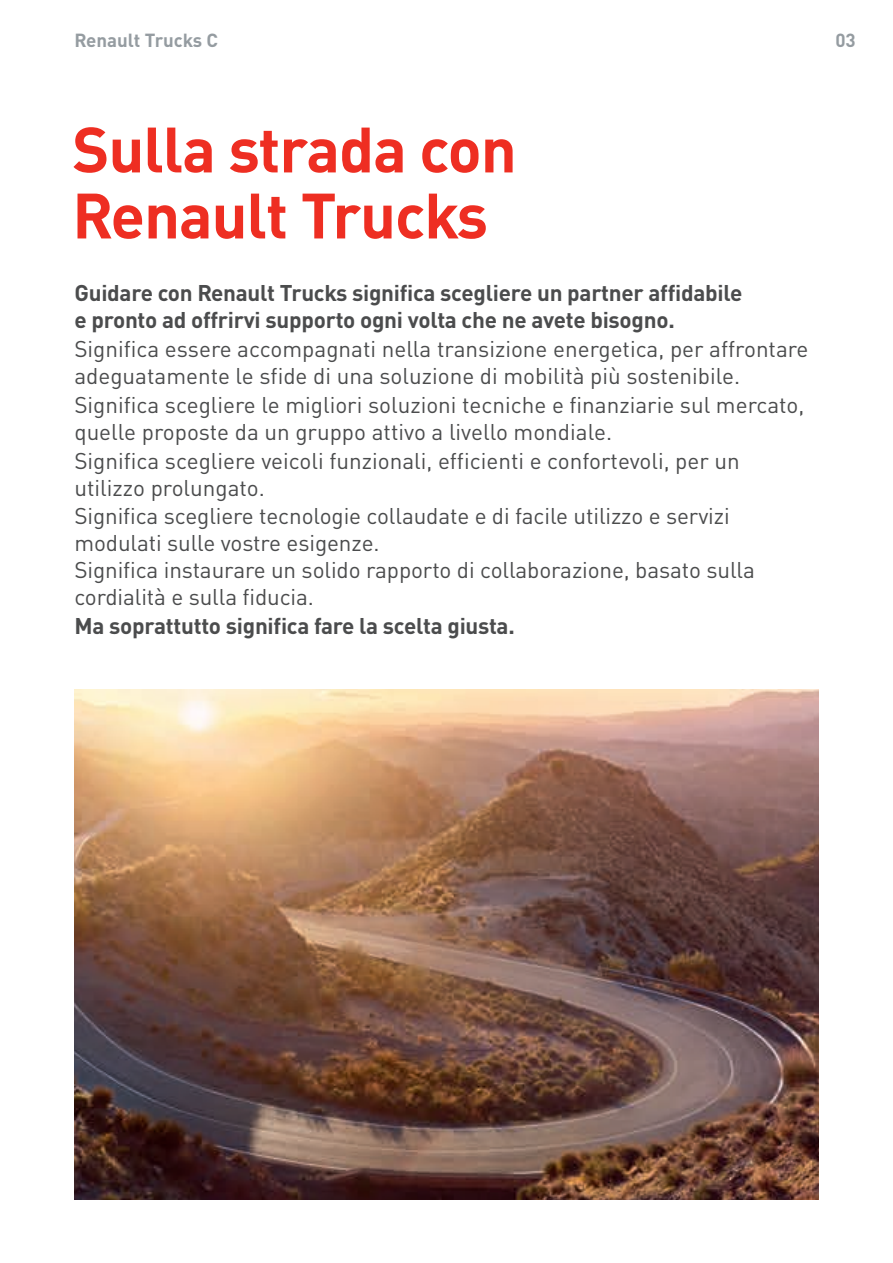
<style>
.page{position:relative;width:893px;height:1263px;background:#fff}
.page>*{position:absolute;margin:0;border:0;box-sizing:border-box;transform-origin:0 0}
.t1{font:700 63px/66px "DIN Pro";letter-spacing:-.015em;color:#ee2e22}
.t2{font:22.5px/27.6px "DIN Pro";color:#4b4c4d}
.t3{font:700 22.5px/27px "DIN Pro";letter-spacing:-.01em;color:#4b4c4d}
.t4{font:700 18.75px "DIN Pro";color:#959ca1}
</style>
<div class="page">
<img style="left:74px;top:689px;width:745px;height:511px">
<p class="t4" style="left:74px;top:24px;width:145px">Renault Trucks C</p>
<p class="t4" style="left:835px;top:24px;width:22px">03</p>
<h1 class="t1" style="left:72px;top:109px;width:446px">Sulla strada con<br>Renault Trucks</h1>
<p class="t3" style="left:74px;top:277px;width:670px">Guidare con Renault Trucks significa scegliere un partner affidabile e pronto ad offrirvi supporto ogni volta che ne avete bisogno.</p>
<p class="t2" style="left:74px;top:333px;width:736px">Significa essere accompagnati nella transizione energetica, per affrontare adeguatamente le sfide di una soluzione di mobilità più sostenibile.<br>Significa scegliere le migliori soluzioni tecniche e finanziarie sul mercato, quelle proposte da un gruppo attivo a livello mondiale.<br>Significa scegliere veicoli funzionali, efficienti e confortevoli, per un utilizzo prolungato.<br>Significa scegliere tecnologie collaudate e di facile utilizzo e servizi modulati sulle vostre esigenze.<br>Significa instaurare un solido rapporto di collaborazione, basato sulla cordialità e sulla fiducia.</p>
<p class="t3" style="left:74px;top:610px;width:442px">Ma soprattutto significa fare la scelta giusta.</p>
</div>
